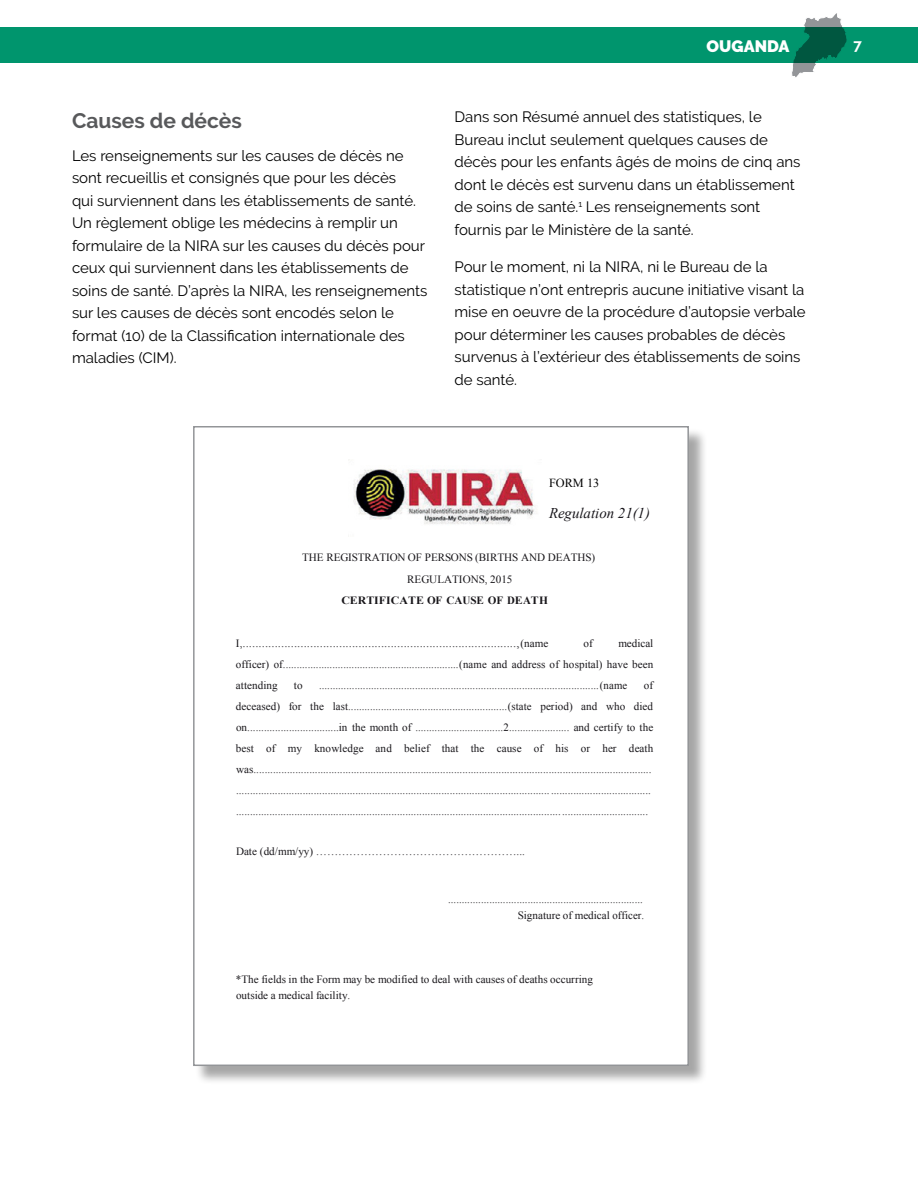
<style>
.page{position:relative;width:918px;height:1188px;background:#fff}
.page>*{position:absolute;margin:0;border:0;box-sizing:border-box;transform-origin:0 0}
.t1{font:700 21px "Raleway";color:#58595b}
.t2{font:900 16.5px "Raleway";color:#fff}
.P_less_space_b4{font:15px/22.5px "Raleway";color:#000}
.t3{font:700 15px "Raleway";color:#fff}
.t4{font:italic 14.85px "Times New Roman";color:#19171c}
.t5{font:12.3px "Times New Roman";color:#000}
.t6{font:11.1px/21px "Times New Roman";color:#19171b}
.t7{font:700 11.1px "Times New Roman";color:#19171b;scale:1.06 1}
</style>
<div class="page">
<svg style="left:792px;top:13px;width:50px;height:65px"></svg>
<div style="left:0;top:27px;width:918px;height:36px;background:#00956d"></div>
<div style="left:195px;top:428px;width:513px;height:657px;background:#000;opacity:.35"></div>
<div style="left:194px;top:427px;width:494px;height:638px;background:#fff"></div>
<img style="left:353px;top:469px;width:182px;height:56px">
<div style="left:193px;top:426px;width:496px;height:640px;border:2px solid #939598"></div>
<h3 class="t1" style="left:72px;top:108px;width:171px">Causes de décès</h3>
<p class="P_less_space_b4" style="left:72px;top:144px;width:357px">Les renseignements sur les causes de décès ne sont recueillis et consignés que pour les décès<br>qui surviennent dans les établissements de santé.<br>Un règlement oblige les médecins à remplir un formulaire de la NIRA sur les causes du décès pour ceux qui surviennent dans les établissements de soins de santé. D’après la NIRA, les renseignements sur les causes de décès sont encodés selon le format (10) de la Classification internationale des maladies (CIM).</p>
<h2 class="t2" style="left:707px;top:36px;width:84px">OUGANDA</h2>
<h3 class="t3" style="left:854px;top:36px;width:10px">7</h3>
<p class="P_less_space_b4" style="left:454px;top:106px;width:348px">Dans son Résumé annuel des statistiques, le Bureau inclut seulement quelques causes de décès pour les enfants âgés de moins de cinq ans dont le décès est survenu dans un établissement de soins de santé.<sup>1</sup> Les renseignements sont fournis par le Ministère de la santé.</p>
<p class="P_less_space_b4" style="left:454px;top:256px;width:353px">Pour le moment, ni la NIRA, ni le Bureau de la statistique n’ont entrepris aucune initiative visant la mise en oeuvre de la procédure d’autopsie verbale pour déterminer les causes probables de décès survenus à l’extérieur des établissements de soins de santé.</p>
<p class="t5" style="left:549px;top:474px;width:52px">FORM 13</p>
<p class="t4" style="left:549px;top:502px;width:103px">Regulation 21(1)</p>
<p class="t6" style="left:407px;top:546px;width:190px;line-height:22.2px;text-indent:-105px">THE REGISTRATION OF PERSONS (BIRTHS AND DEATHS)<br>REGULATIONS, 2015</p>
<p class="t7" style="left:341px;top:593px;width:196px">CERTIFICATE OF CAUSE OF DEATH</p>
<p class="t6" style="left:236px;top:632px;width:314px">I,.....................................................................................,(name</p>
<p class="t6" style="left:584px;top:632px;width:11px">of</p>
<p class="t6" style="left:236px;top:632px;width:419px;text-align:justify;text-indent:382px">medical officer) of................................................................(name and address of hospital) have been attending</p>
<p class="t6" style="left:294px;top:675px;width:10px">to</p>
<p class="t6" style="left:319px;top:675px;width:310px">......................................................................................................(name</p>
<p class="t6" style="left:236px;top:675px;width:419px;text-indent:408px">of deceased) for the last..........................................................(state period) and who died on.................................in the month of ................................2...................... and certify to the best of my knowledge and belief that the cause of his or her death was............................................................................................................................................... ................................................................................................................. .................................... ..................................................................................................................... ...............................</p>
<p class="t6" style="left:236px;top:841px;width:290px">Date (dd/mm/yy) ………………………………………………...</p>
<p class="t6" style="left:448px;top:891px;width:198px;line-height:16.5px;text-align:right">.......................................................................<br>Signature of medical officer.</p>
<p class="t6" style="left:236px;top:971px;width:358px;line-height:16px">*The fields in the Form may be modified to deal with causes of deaths occurring outside a medical facility.</p>
</div>
